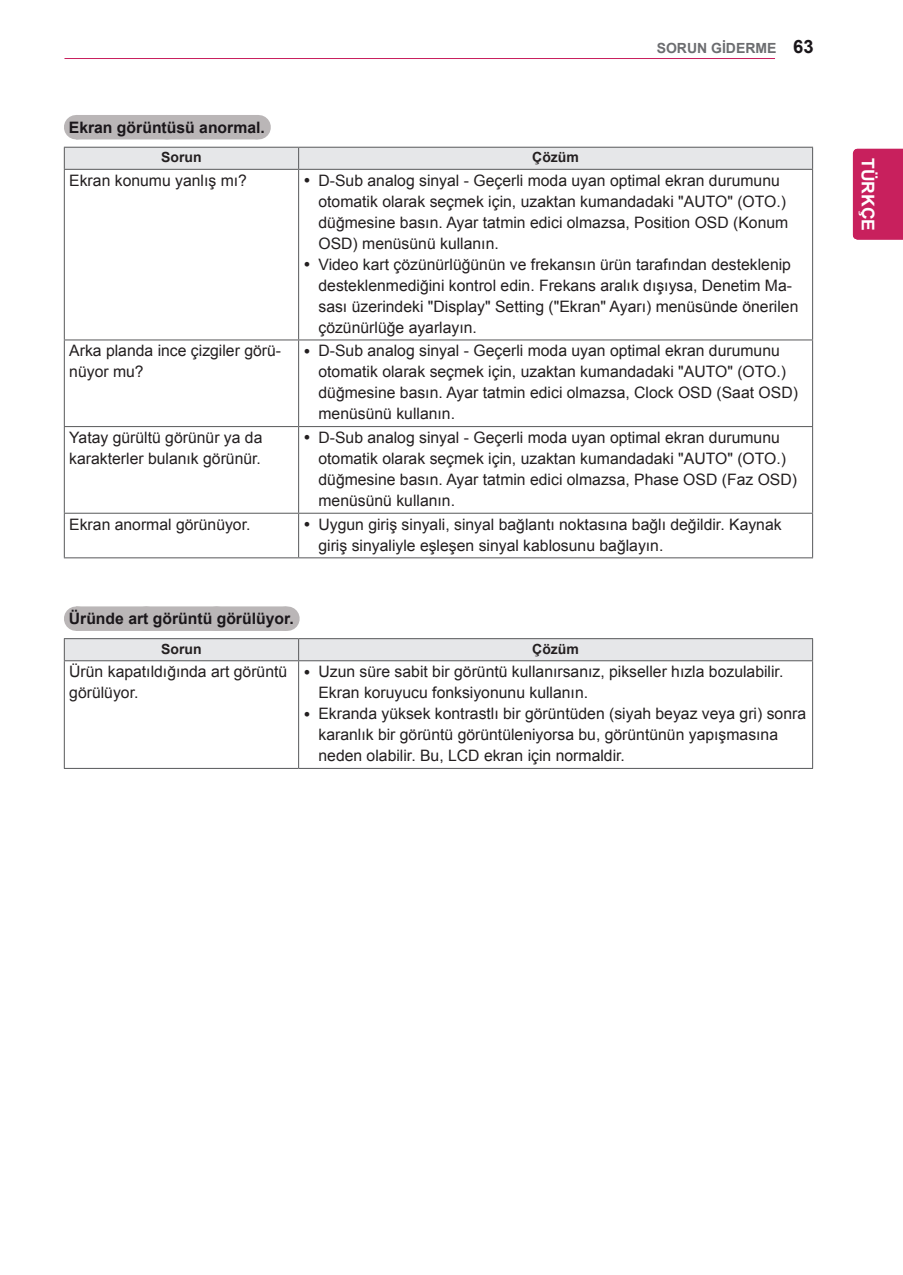
<style>
.page{position:relative;width:903px;height:1275px;background:#fff}
.page>*{position:absolute;margin:0;border:0;box-sizing:border-box;transform-origin:0 0}
.t1{font:700 21px "Arial";color:#fff}
.t2{font:700 18.38px "Arial";color:#1a161a}
.t3{font:700 17.5px "Arial";color:#fff}
.body-bullet-9{font:15.75px/21px "Arial";color:#231f20}
.body-9{font:15.75px/21px "Arial";color:#231f20}
.Title-3{font:700 15.75px "Arial";color:#1a161a}
.Body-Bold-Center{font:700 14px "Arial";color:#231f20}
.t4{font:700 14px "Arial";color:#6c6d70}
</style>
<div class="page">
<hr style="left:64px;top:58px;width:711px;height:1px;background:#c8205d">
<div style="left:853px;top:149px;width:50px;height:91px;background:#c8205d"></div>
<div style="left:76px;top:115px;width:182px;height:24px;background:#bab6b7"></div>
<svg style="left:258px;top:115px;width:1px;height:24px"></svg>
<div style="left:76px;top:606px;width:210px;height:25px;background:#bab6b7"></div>
<svg style="left:146px;top:606px;width:105px;height:1px"></svg>
<svg style="left:286px;top:606px;width:1px;height:25px"></svg>
<svg style="left:64px;top:147px;width:749px;height:22px;background:#dfe0e2"></svg>
<hr style="left:64px;top:169px;width:235px;height:1px;background:#57585a">
<hr style="left:64px;top:170px;width:1px;height:169px;background:#57585a">
<hr style="left:299px;top:169px;width:514px;height:1px;background:#57585a">
<hr style="left:298px;top:170px;width:1px;height:169px;background:#57585a">
<hr style="left:812px;top:170px;width:1px;height:169px;background:#57585a">
<hr style="left:64px;top:339px;width:235px;height:1px;background:#57585a">
<hr style="left:64px;top:340px;width:1px;height:86px;background:#57585a">
<hr style="left:299px;top:339px;width:514px;height:1px;background:#57585a">
<hr style="left:298px;top:340px;width:1px;height:86px;background:#57585a">
<hr style="left:812px;top:340px;width:1px;height:86px;background:#57585a">
<hr style="left:64px;top:426px;width:235px;height:1px;background:#57585a">
<hr style="left:64px;top:427px;width:1px;height:86px;background:#57585a">
<hr style="left:299px;top:426px;width:514px;height:1px;background:#57585a">
<hr style="left:298px;top:427px;width:1px;height:86px;background:#57585a">
<hr style="left:812px;top:427px;width:1px;height:86px;background:#57585a">
<hr style="left:64px;top:513px;width:235px;height:1px;background:#57585a">
<hr style="left:64px;top:514px;width:1px;height:43px;background:#57585a">
<hr style="left:299px;top:513px;width:514px;height:1px;background:#57585a">
<hr style="left:298px;top:514px;width:1px;height:43px;background:#57585a">
<hr style="left:812px;top:514px;width:1px;height:43px;background:#57585a">
<hr style="left:64px;top:557px;width:235px;height:1px;background:#57585a">
<hr style="left:299px;top:557px;width:514px;height:1px;background:#57585a">
<hr style="left:64px;top:638px;width:235px;height:1px;background:#57585a">
<hr style="left:299px;top:638px;width:514px;height:1px;background:#57585a">
<div style="left:64px;top:639px;width:749px;height:21px;background:#e6e7e9"></div>
<hr style="left:64px;top:660px;width:235px;height:1px;background:#57585a">
<hr style="left:64px;top:661px;width:1px;height:107px;background:#57585a">
<hr style="left:299px;top:660px;width:514px;height:1px;background:#57585a">
<hr style="left:298px;top:661px;width:1px;height:107px;background:#57585a">
<hr style="left:812px;top:661px;width:1px;height:107px;background:#57585a">
<hr style="left:64px;top:768px;width:235px;height:1px;background:#57585a">
<hr style="left:299px;top:768px;width:514px;height:1px;background:#57585a">
<p class="t4" style="left:657px;top:39px;width:121px">SORUN GİDERME</p>
<p class="t2" style="left:793px;top:35px;width:22px">63</p>
<p class="Title-3" style="left:69px;top:117px;width:198px">Ekran görüntüsü anormal.</p>
<p class="Body-Bold-Center" style="left:161px;top:148px;width:42px">Sorun</p>
<p class="Body-Bold-Center" style="left:532px;top:148px;width:48px">Çözüm</p>
<p class="body-9" style="left:69px;top:170px;width:179px">Ekran konumu yanlış mı?</p>
<p class="body-bullet-9" style="left:318px;top:170px;width:471px">D-Sub analog sinyal - Geçerli moda uyan optimal ekran durumunu otomatik olarak seçmek için, uzaktan kumandadaki "AUTO" (OTO.) düğmesine basın. Ayar tatmin edici olmazsa, Position OSD (Konum OSD) menüsünü kullanın.</p>
<p class="body-bullet-9" style="left:318px;top:254px;width:481px">Video kart çözünürlüğünün ve frekansın ürün tarafından desteklenip desteklenmediğini kontrol edin. Frekans aralık dışıysa, Denetim Ma&shy;sası üzerindeki "Display" Setting ("Ekran" Ayarı) menüsünde önerilen çözünürlüğe ayarlayın.</p>
<p class="body-9" style="left:69px;top:340px;width:213px">Arka planda ince çizgiler görü&shy;nüyor mu?</p>
<p class="body-bullet-9" style="left:318px;top:340px;width:481px">D-Sub analog sinyal - Geçerli moda uyan optimal ekran durumunu otomatik olarak seçmek için, uzaktan kumandadaki "AUTO" (OTO.) düğmesine basın. Ayar tatmin edici olmazsa, Clock OSD (Saat OSD) menüsünü kullanın.</p>
<p class="body-9" style="left:69px;top:427px;width:195px">Yatay gürültü görünür ya da karakterler bulanık görünür.</p>
<p class="body-bullet-9" style="left:318px;top:427px;width:480px">D-Sub analog sinyal - Geçerli moda uyan optimal ekran durumunu otomatik olarak seçmek için, uzaktan kumandadaki "AUTO" (OTO.) düğmesine basın. Ayar tatmin edici olmazsa, Phase OSD (Faz OSD) menüsünü kullanın.</p>
<p class="body-9" style="left:69px;top:514px;width:183px">Ekran anormal görünüyor.</p>
<p class="body-bullet-9" style="left:318px;top:514px;width:465px">Uygun giriş sinyali, sinyal bağlantı noktasına bağlı değildir. Kaynak giriş sinyaliyle eşleşen sinyal kablosunu bağlayın.</p>
<p class="Title-3" style="left:69px;top:608px;width:226px">Üründe art görüntü görülüyor.</p>
<p class="Body-Bold-Center" style="left:161px;top:640px;width:42px">Sorun</p>
<p class="Body-Bold-Center" style="left:532px;top:640px;width:48px">Çözüm</p>
<p class="body-9" style="left:69px;top:661px;width:219px">Ürün kapatıldığında art görüntü görülüyor.</p>
<p class="body-bullet-9" style="left:318px;top:661px;width:466px">Uzun süre sabit bir görüntü kullanırsanız, pikseller hızla bozulabilir.<br>Ekran koruyucu fonksiyonunu kullanın.</p>
<p class="body-bullet-9" style="left:318px;top:703px;width:489px">Ekranda yüksek kontrastlı bir görüntüden (siyah beyaz veya gri) sonra karanlık bir görüntü görüntüleniyorsa bu, görüntünün yapışmasına neden olabilir. Bu, LCD ekran için normaldir.</p>
<p class="t3" style="left:879px;top:158px;width:74px;rotate:90deg">TÜRKÇE</p>
<p class="t1" style="left:883px;top:180px;width:29px;rotate:90deg">TR</p>
</div>
